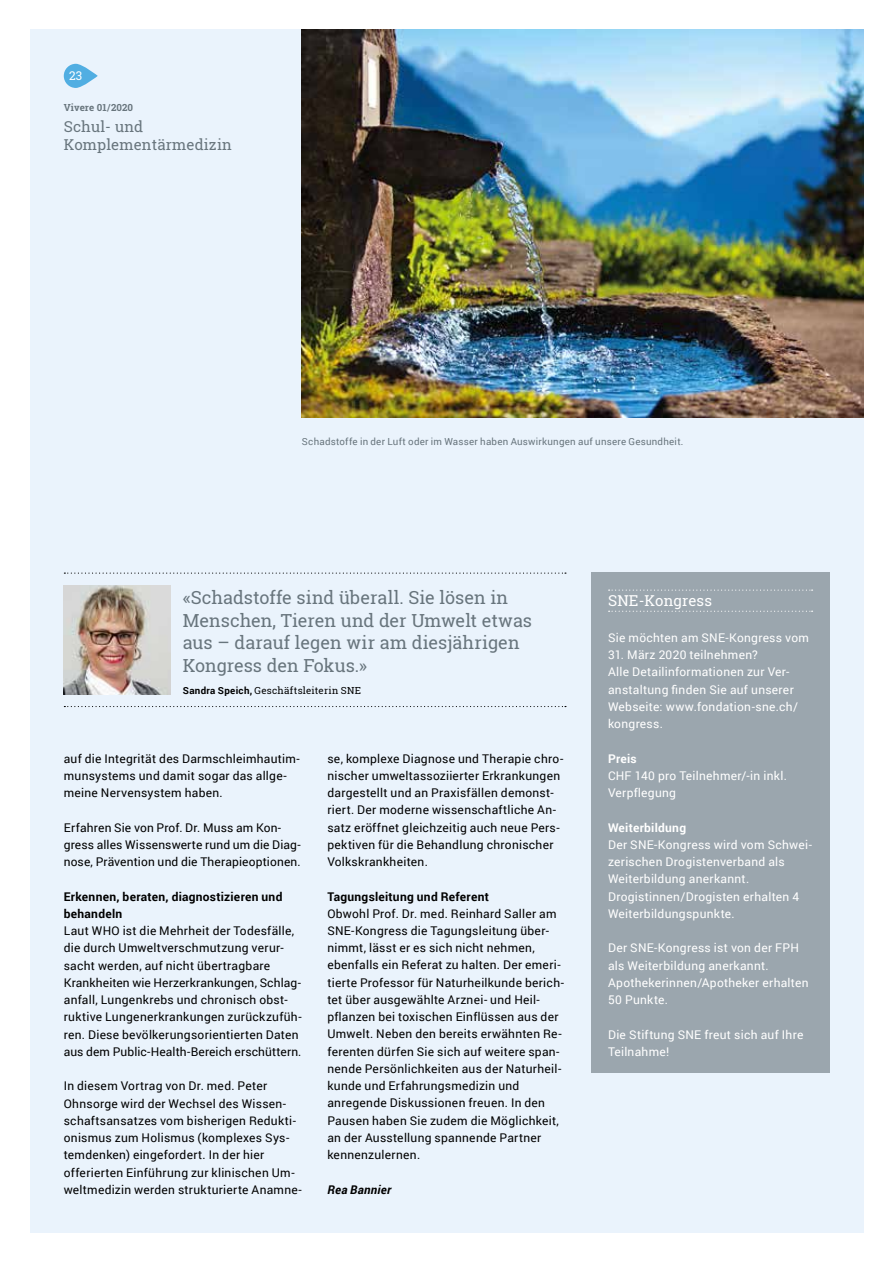
<style>
.page{position:relative;width:893px;height:1263px;background:#fff}
.page>*{position:absolute;margin:0;border:0;box-sizing:border-box;transform-origin:0 0}
.t1{font:18px/22.5px "Roboto Slab";color:#68757d}
.t2{font:15px/18px "Roboto Slab";letter-spacing:.01em;color:#68757d}
.t3{font:15px "Roboto Slab";letter-spacing:.01em;color:#fff}
.t4{font:12px/17.2px "Roboto";letter-spacing:.025em;color:#000}
.t5{font:12px/17.2px "Roboto";letter-spacing:.025em;color:#fff}
.t6{font:700 12px/17.2px "Roboto";letter-spacing:.025em;color:#000}
.t7{font:700 12px "Roboto";letter-spacing:.025em;color:#fff}
.t8{font:italic 700 12px "Roboto";letter-spacing:.025em;color:#000}
.t9{font:12px "Roboto Slab";color:#fff}
.t10{font:9.75px "Roboto";letter-spacing:.025em;color:#68757d}
.t11{font:9.75px "Roboto Slab";letter-spacing:.025em;color:#000}
.t12{font:700 9.75px "Roboto Slab";letter-spacing:.01em;color:#68757d}
.s1{font-family:"Roboto";font-weight:700}
.s2{font-weight:700}
</style>
<div class="page">
<div style="left:30px;top:30px;width:833px;height:1203px;background:#eaf3fc"></div>
<svg style="left:64px;top:64px;width:34px;height:24px"></svg>
<img style="left:302px;top:30px;width:561px;height:388px">
<img style="left:64px;top:585px;width:106px;height:109px">
<svg style="left:64px;top:572px;width:502px;height:2px"></svg>
<svg style="left:64px;top:706px;width:502px;height:1px"></svg>
<div style="left:591px;top:573px;width:238px;height:500px;background:#9ba6ae"></div>
<svg style="left:609px;top:589px;width:204px;height:2px"></svg>
<svg style="left:609px;top:611px;width:204px;height:1px"></svg>
<p class="t9" style="left:69px;top:67px;width:15px">23</p>
<p class="t12" style="left:64px;top:100px;width:71px">Vivere 01/ 2020</p>
<p class="t2" style="left:64px;top:117px;width:169px">Schul- und<br>Komplementärmedizin</p>
<p class="t10" style="left:302px;top:435px;width:383px">Schadstoffe in der Luft oder im Wasser haben Auswirkungen auf unsere Gesundheit.</p>
<h1 class="t1" style="left:183px;top:586px;width:351px">«Schadstoffe sind überall. Sie lösen in Menschen, Tieren und der Umwelt etwas aus – darauf legen wir am diesjährigen Kongress den Fokus.»</h1>
<p class="t11" style="left:183px;top:684px;width:180px"><span class="s1">Sandra Speich</span><span class="s2">,</span> Geschäftsleiterin SNE</p>
<p class="t4" style="left:64px;top:749px;width:238px">auf die Integrität des Darmschleimhautim&shy;munsystems und damit sogar das allge&shy;meine Nervensystem haben.</p>
<p class="t4" style="left:64px;top:818px;width:239px">Erfahren Sie von Prof. Dr. Muss am Kon&shy;gress alles Wissenswerte rund um die Diag&shy;nose, Prävention und die Therapieoptionen.</p>
<p class="t6" style="left:64px;top:887px;width:220px">Erkennen, beraten, diagnostizieren und behandeln</p>
<p class="t4" style="left:64px;top:922px;width:239px">Laut WHO ist die Mehrheit der Todesfälle, die durch Umweltverschmutzung verur&shy;sacht werden, auf nicht übertragbare Krankheiten wie Herzerkrankungen, Schlag&shy;anfall, Lungenkrebs und chronisch obst&shy;ruktive Lungenerkrankungen zurückzufüh&shy;ren. Diese bevölkerungsorientierten Daten aus dem Public-Health-Bereich erschüttern.</p>
<p class="t4" style="left:64px;top:1077px;width:240px">In diesem Vortrag von Dr. med. Peter Ohnsorge wird der Wechsel des Wissen&shy;schaftsansatzes vom bisherigen Redukti&shy;onismus zum Holismus (komplexes Sys&shy;temdenken) eingefordert. In der hier offerierten Einführung zur klinischen Um&shy;weltmedizin werden strukturierte Anamne-</p>
<p class="t4" style="left:327px;top:749px;width:237px">se, komplexe Diagnose und Therapie chro&shy;nischer umweltassoziierter Erkrankungen dargestellt und an Praxisfällen demonst&shy;riert. Der moderne wissenschaftliche An&shy;satz eröffnet gleichzeitig auch neue Pers&shy;pektiven für die Behandlung chronischer Volkskrankheiten.</p>
<p class="t6" style="left:327px;top:887px;width:163px">Tagungsleitung und Referent</p>
<p class="t4" style="left:327px;top:904px;width:238px">Obwohl Prof. Dr. med. Reinhard Saller am SNE-Kongress die Tagungsleitung über&shy;nimmt, lässt er es sich nicht nehmen, ebenfalls ein Referat zu halten. Der emeri&shy;tierte Professor für Naturheilkunde berich&shy;tet über ausgewählte Arznei- und Heil&shy;pflanzen bei toxischen Einflüssen aus der Umwelt. Neben den bereits erwähnten Re&shy;ferenten dürfen Sie sich auf weitere span&shy;nende Persönlichkeiten aus der Naturheil&shy;kunde und Erfahrungsmedizin und anregende Diskussionen freuen. In den Pausen haben Sie zudem die Möglichkeit, an der Ausstellung spannende Partner kennenzulernen.</p>
<p class="t8" style="left:327px;top:1181px;width:65px">Rea Bannier</p>
<p class="t3" style="left:608px;top:590px;width:105px">SNE-Kongress</p>
<p class="t5" style="left:608px;top:628px;width:202px">Sie möchten am SNE-Kongress vom</p>
<p class="t5" style="left:608px;top:646px;width:191px">31. März 2020 teilnehmen?<br>Alle Detailinformationen zur Ver&shy;anstaltung finden Sie auf unserer<br>Webseite: www.fondation-sne.ch/ kongress.</p>
<p class="t7" style="left:608px;top:750px;width:30px">Preis</p>
<p class="t5" style="left:608px;top:766px;width:180px">CHF 140 pro Teilnehmer/-in inkl.<br>Verpflegung</p>
<p class="t7" style="left:608px;top:819px;width:80px">Weiterbildung</p>
<p class="t5" style="left:608px;top:835px;width:205px">Der SNE-Kongress wird vom Schwei&shy;zerischen Drogistenverband als<br>Weiterbildung anerkannt.<br>Drogistinnen/Drogisten erhalten 4<br>Weiterbildungspunkte.</p>
<p class="t5" style="left:608px;top:939px;width:202px">Der SNE-Kongress ist von der FPH als Weiterbildung anerkannt.<br>Apothekerinnen/Apotheker erhalten<br>50 Punkte.</p>
<p class="t5" style="left:608px;top:1025px;width:197px">Die Stiftung SNE freut sich auf Ihre<br>Teilnahme!</p>
</div>
